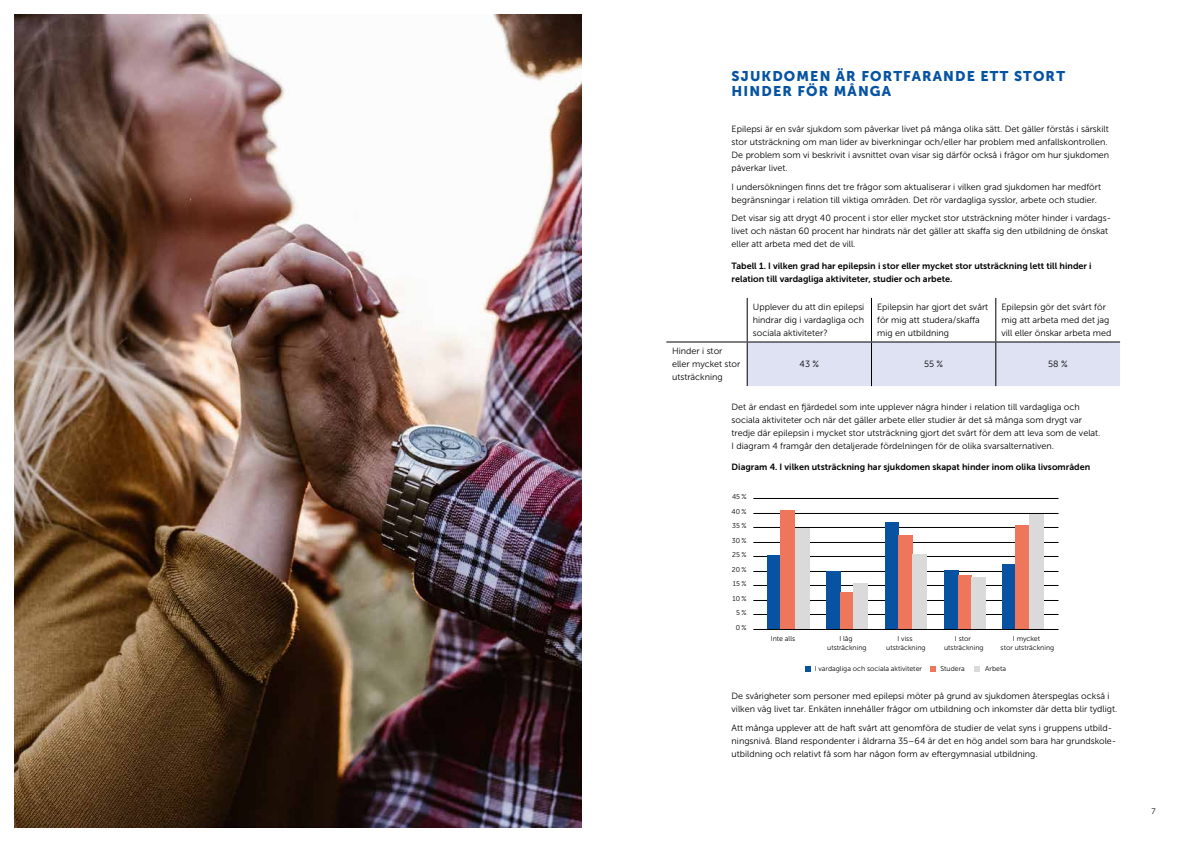
<style>
.page{position:relative;width:1191px;height:842px;background:#fff}
.page>*{position:absolute;margin:0;border:0;box-sizing:border-box;transform-origin:0 0}
.t1{font:14px/15.1px "Museo Sans 900";letter-spacing:.08em;color:#0653a1}
.t2{font:9px/13px "Museo Sans 300";color:#000}
.t3{font:9px/13px "Museo Sans 700";color:#000}
.t4{font:8px "Museo Sans 300";color:#000}
.t5{font:7px/14.5px "Museo Sans 300";color:#000;text-align:center}
</style>
<div class="page">
<img style="left:14px;top:14px;width:567px;height:814px">
<hr style="left:753px;top:498px;width:305px;height:1px;background:#000">
<hr style="left:753px;top:513px;width:305px;height:1px;background:#000">
<hr style="left:753px;top:527px;width:305px;height:1px;background:#000">
<hr style="left:753px;top:542px;width:305px;height:1px;background:#000">
<hr style="left:753px;top:556px;width:305px;height:1px;background:#000">
<hr style="left:753px;top:571px;width:305px;height:1px;background:#000">
<hr style="left:753px;top:585px;width:305px;height:1px;background:#000">
<hr style="left:753px;top:600px;width:305px;height:1px;background:#000">
<hr style="left:753px;top:614px;width:305px;height:1px;background:#000">
<div style="left:1002px;top:564px;width:13px;height:65px;background:#0853a1"></div>
<div style="left:1015px;top:525px;width:14px;height:104px;background:#ee765b"></div>
<div style="left:1029px;top:514px;width:14px;height:115px;background:#dadada"></div>
<div style="left:944px;top:570px;width:14px;height:59px;background:#0853a1"></div>
<div style="left:958px;top:575px;width:13px;height:54px;background:#ee765b"></div>
<div style="left:971px;top:577px;width:14px;height:52px;background:#dadada"></div>
<div style="left:886px;top:522px;width:13px;height:107px;background:#0853a1"></div>
<div style="left:899px;top:535px;width:14px;height:94px;background:#ee765b"></div>
<div style="left:913px;top:554px;width:14px;height:75px;background:#dadada"></div>
<div style="left:826px;top:571px;width:14px;height:58px;background:#0853a1"></div>
<div style="left:840px;top:592px;width:13px;height:37px;background:#ee765b"></div>
<div style="left:853px;top:583px;width:14px;height:46px;background:#dadada"></div>
<div style="left:768px;top:555px;width:13px;height:74px;background:#0853a1"></div>
<div style="left:781px;top:510px;width:14px;height:119px;background:#ee765b"></div>
<div style="left:795px;top:528px;width:14px;height:101px;background:#dadada"></div>
<svg style="left:806px;top:666px;width:5px;height:5px"></svg>
<svg style="left:931px;top:666px;width:5px;height:5px"></svg>
<svg style="left:974px;top:666px;width:5px;height:5px"></svg>
<hr style="left:753px;top:629px;width:305px;height:1px;background:#000">
<div style="left:748px;top:342px;width:372px;height:44px;background:#dfe2f3"></div>
<hr style="left:747px;top:298px;width:1px;height:43px;background:#000">
<hr style="left:871px;top:298px;width:1px;height:43px;background:#000">
<hr style="left:995px;top:298px;width:1px;height:43px;background:#000">
<hr style="left:747px;top:342px;width:1px;height:44px;background:#000">
<hr style="left:871px;top:342px;width:1px;height:44px;background:#000">
<hr style="left:995px;top:342px;width:1px;height:44px;background:#000">
<hr style="left:666px;top:341px;width:81px;height:1px;background:#000">
<hr style="left:747px;top:341px;width:124px;height:1px;background:#000">
<hr style="left:871px;top:341px;width:124px;height:1px;background:#000">
<hr style="left:995px;top:341px;width:125px;height:1px;background:#000">
<h1 class="t1" style="left:731px;top:69px;width:335px">SJUKDOMEN ÄR FORTFARANDE ETT STORT<br>HINDER FÖR MÅNGA</h1>
<p class="t2" style="left:731px;top:123px;width:379px">Epilepsi är en svår sjukdom som påverkar livet på många olika sätt. Det gäller förstås i särskilt stor utsträckning om man lider av biverkningar och/eller har problem med anfallskontrollen.<br>De problem som vi beskrivit i avsnittet ovan visar sig därför också i frågor om hur sjukdomen påverkar livet.</p>
<p class="t2" style="left:731px;top:180px;width:371px">I undersökningen finns det tre frågor som aktualiserar i vilken grad sjukdomen har medfört begränsningar i relation till viktiga områden. Det rör vardagliga sysslor, arbete och studier.</p>
<p class="t2" style="left:731px;top:212px;width:381px">Det visar sig att drygt 40 procent i stor eller mycket stor utsträckning möter hinder i vardags&shy;livet och nästan 60 procent har hindrats när det gäller att skaffa sig den utbildning de önskat eller att arbeta med det de vill.</p>
<p class="t3" style="left:731px;top:259px;width:361px">Tabell 1. I vilken grad har epilepsin i stor eller mycket stor utsträckning lett till hinder i relation till vardagliga aktiviteter, studier och arbete.</p>
<p class="t2" style="left:672px;top:345px;width:70px">Hinder i stor eller mycket stor utsträckning</p>
<p class="t2" style="left:753px;top:301px;width:113px;text-align:justify">Upplever du att din epilepsi hindrar dig i vardagliga och sociala aktiviteter?</p>
<p class="t2" style="left:877px;top:301px;width:113px">Epilepsin har gjort det svårt för mig att studera/skaffa mig en utbildning</p>
<p class="t2" style="left:1001px;top:301px;width:111px">Epilepsin gör det svårt för mig att arbeta med det jag vill eller önskar arbeta med</p>
<p class="t2" style="left:799px;top:358px;width:21px">43 %</p>
<p class="t2" style="left:924px;top:358px;width:21px">55 %</p>
<p class="t2" style="left:1048px;top:358px;width:21px">58 %</p>
<p class="t2" style="left:731px;top:400px;width:370px">Det är endast en fjärdedel som inte upplever några hinder i relation till vardagliga och sociala aktiviteter och när det gäller arbete eller studier är det så många som drygt var tredje där epilepsin i mycket stor utsträckning gjort det svårt för dem att leva som de velat.<br>I diagram 4 framgår den detaljerade fördelningen för de olika svarsalternativen.</p>
<p class="t3" style="left:731px;top:461px;width:360px">Diagram 4. I vilken utsträckning har sjukdomen skapat hinder inom olika livsområden</p>
<p class="t5" style="left:731px;top:490px;width:16px;text-align:right">45%<br>40%<br>35%<br>30%<br>25%<br>20%<br>15%<br>10%<br>5%<br>0%</p>
<p class="t5" style="left:827px;top:635px;width:41px;line-height:8.4px">I låg utsträckning</p>
<p class="t5" style="left:886px;top:635px;width:41px;line-height:8.4px">I viss utsträckning</p>
<p class="t5" style="left:944px;top:635px;width:41px;line-height:8.4px">I stor utsträckning</p>
<p class="t5" style="left:1000px;top:635px;width:55px;line-height:8.4px">I mycket<br>stor utsträckning</p>
<p class="t5" style="left:814px;top:662px;width:109px">I vardagliga och sociala aktiviteter</p>
<p class="t5" style="left:940px;top:662px;width:26px">Studera</p>
<p class="t5" style="left:985px;top:662px;width:22px">Arbeta</p>
<p class="t2" style="left:731px;top:689px;width:387px">De svårigheter som personer med epilepsi möter på grund av sjukdomen återspeglas också i vilken väg livet tar. Enkäten innehåller frågor om utbildning och inkomster där detta blir tydligt.</p>
<p class="t2" style="left:731px;top:721px;width:386px">Att många upplever att de haft svårt att genomföra de studier de velat syns i gruppens utbild&shy;ningsnivå. Bland respondenter i åldrarna 35–64 är det en hög andel som bara har grundskole&shy;utbildning och relativt få som har någon form av eftergymnasial utbildning.</p>
<p class="t5" style="left:771px;top:632px;width:26px">Inte alls</p>
<p class="t4" style="left:1151px;top:806px;width:6px">7</p>
</div>
